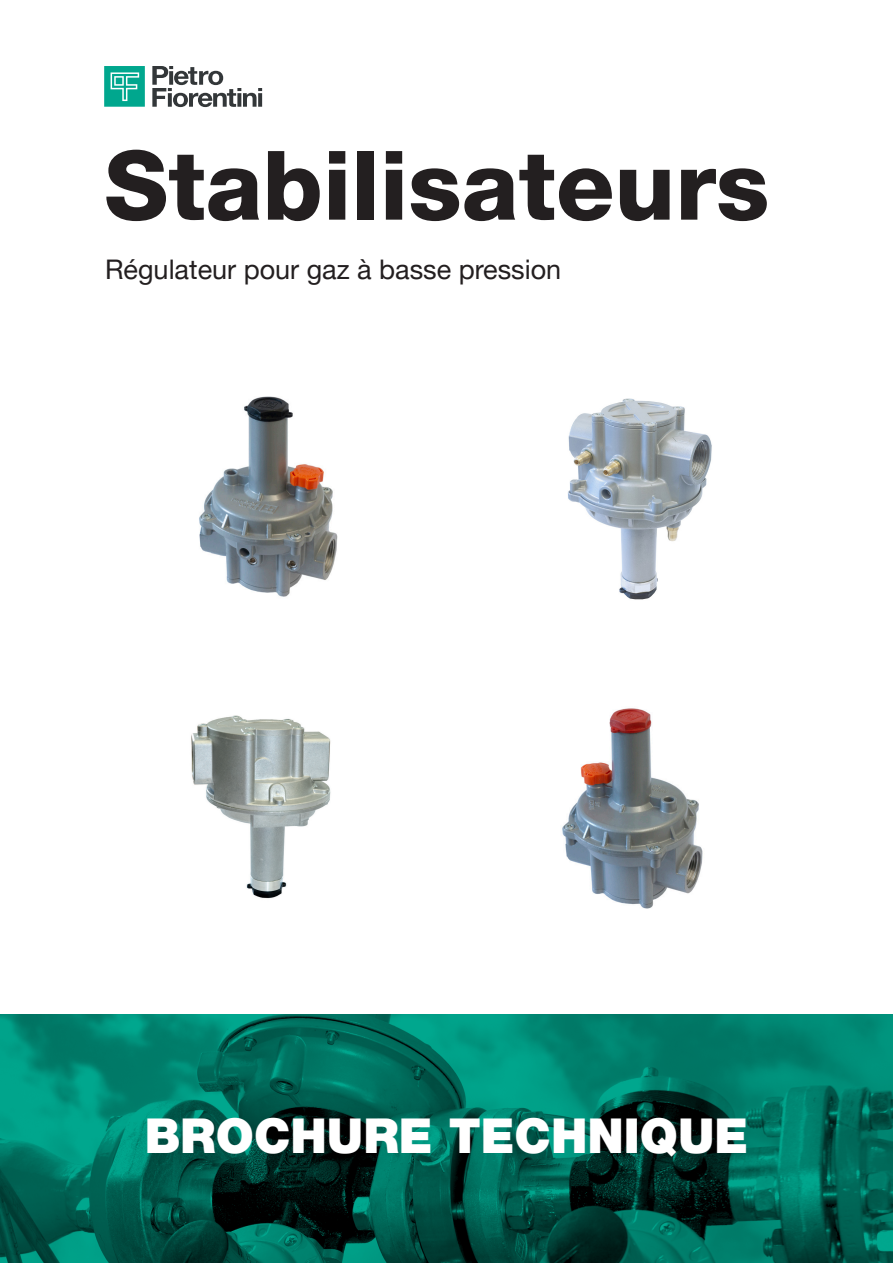
<style>
.page{position:relative;width:893px;height:1263px;background:#fff}
.page>*{position:absolute;margin:0;border:0;box-sizing:border-box;transform-origin:0 0}
.t1{font:800 96px "Helvetica Neue LT Pro";color:#231f20}
.t2{font:900 48px "Helvetica Neue LT Pro";color:#fff}
.t3{font:27px "Helvetica Neue LT Pro";color:#231f20}
</style>
<div class="page">
<svg style="left:0;top:1014px;width:893px;height:249px;background:#006455"></svg>
<svg style="left:152px;top:66px;width:110px;height:41px"></svg>
<svg style="left:258px;top:93px;width:4px;height:14px"></svg>
<svg style="left:104px;top:66px;width:41px;height:41px;background:#28b49f"></svg>
<img style="left:562px;top:708px;width:141px;height:201px">
<img style="left:199px;top:396px;width:139px;height:201px">
<img style="left:568px;top:398px;width:144px;height:202px">
<img style="left:191px;top:715px;width:140px;height:184px">
<p class="t1" style="left:104px;top:128px;width:667px">Stabilisateurs</p>
<p class="t3" style="left:105px;top:253px;width:458px">Régulateur pour gaz à basse pression</p>
<p class="t2" style="left:145px;top:1106px;width:605px">BROCHURE TECHNIQUE</p>
</div>
